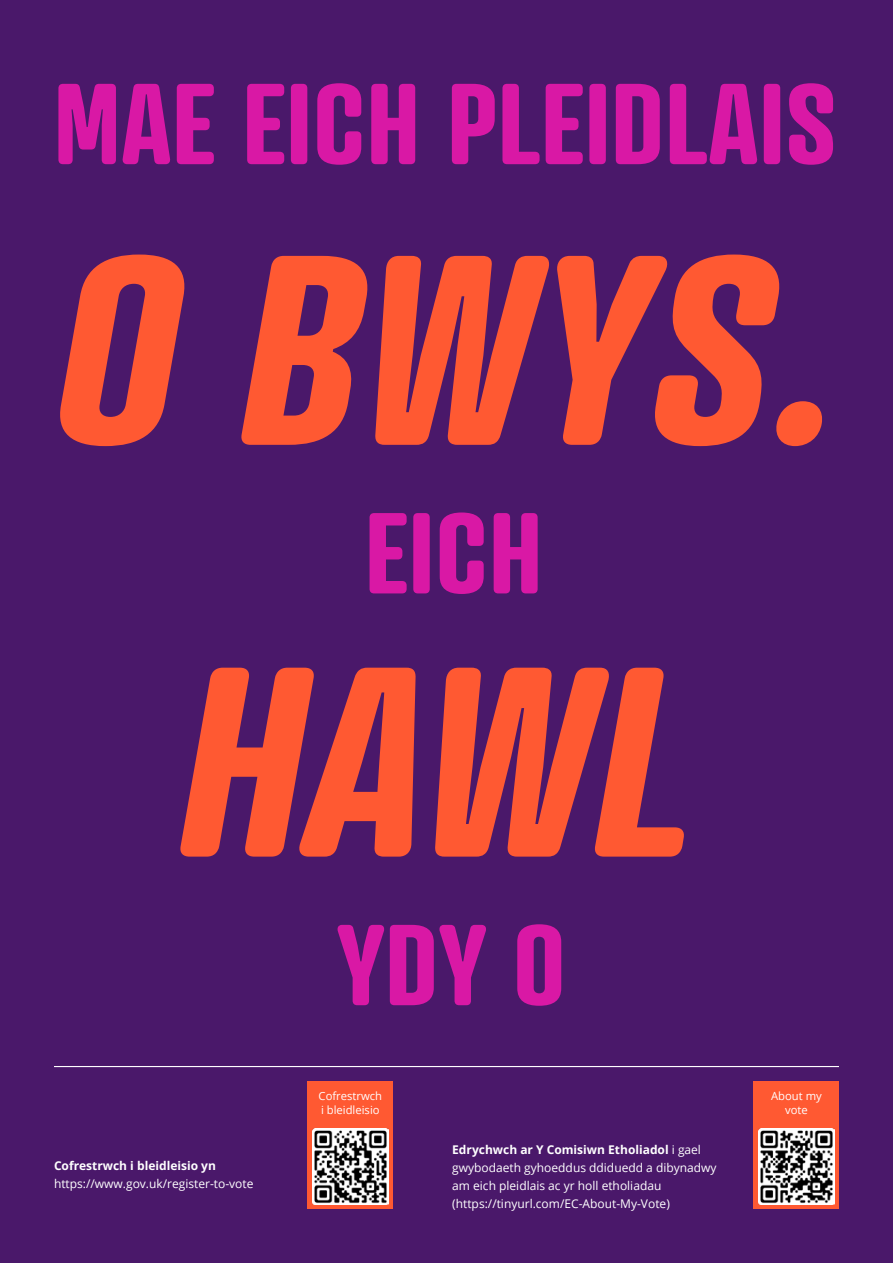
<style>
.page{position:relative;width:893px;height:1263px;background:#4a186a}
.page>*{position:absolute;margin:0;border:0;box-sizing:border-box;transform-origin:0 0}
.Small_Headings{font:italic 700 261px "Atrament";letter-spacing:.01em;color:#ff5932}
.Small_Headings-2{font:700 111px "Atrament";letter-spacing:.01em;color:#d918a5}
.Hyperlinks{font:12px/18px "Open Sans";color:#fff}
.Body_copy{font:11.25px/13.5px "Open Sans";color:#fff}
.s1{font-weight:700}
</style>
<div class="page">
<hr style="left:54px;top:1066px;width:785px;height:1px;background:#fff">
<div style="left:308px;top:1081px;width:85px;height:128px;background:#ff5932"></div>
<img style="left:312px;top:1128px;width:77px;height:77px">
<div style="left:754px;top:1081px;width:85px;height:128px;background:#ff5932"></div>
<img style="left:758px;top:1128px;width:77px;height:77px">
<p class="Small_Headings-2" style="left:54px;top:53px;width:784px">MAE EICH PLEIDLAIS</p>
<p class="Small_Headings" style="left:54px;top:184px;width:786px">O BWYS.</p>
<p class="Small_Headings-2" style="left:365px;top:482px;width:178px">EICH</p>
<p class="Small_Headings" style="left:179px;top:596px;width:515px">HAWL</p>
<p class="Small_Headings-2" style="left:336px;top:894px;width:231px">YDY O</p>
<p class="Hyperlinks" style="left:54px;top:1156px;width:201px"><span class="s1">Cofrestrwch i bleidleisio yn </span>https://www.gov.uk/register-to-vote</p>
<p class="Body_copy" style="left:319px;top:1089px;width:65px">Cofrestrwch i bleidleisio</p>
<p class="Body_copy" style="left:771px;top:1089px;width:52px;text-align:center">About my vote</p>
<p class="Hyperlinks" style="left:452px;top:1140px;width:266px"><span class="s1">Edrychwch ar Y Comisiwn Etholiadol</span> i gael gwybodaeth gyhoeddus ddiduedd a dibynadwy am eich pleidlais ac yr holl etholiadau (https://tinyurl.com/EC-About-My-Vote)</p>
</div>
